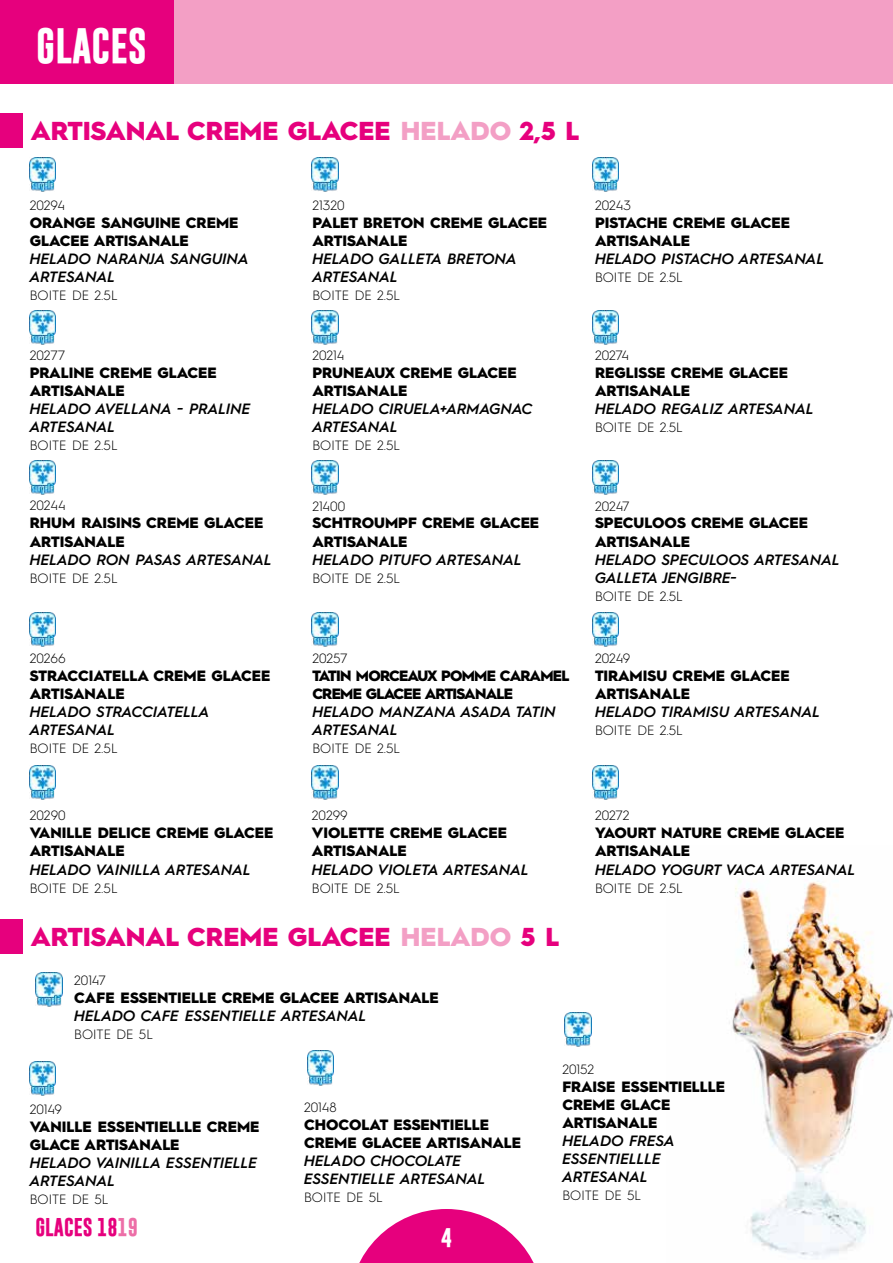
<style>
.page{position:relative;width:893px;height:1263px;background:#fff}
.page>*{position:absolute;margin:0;border:0;box-sizing:border-box;transform-origin:0 0}
.t1{font:700 36px "Gobold";color:#fff}
.t2{font:900 25.95px "Hurme Geometric Sans 2";color:#e6007d}
.t3{font:700 19.5px "Gobold";color:#fff}
.t4{font:700 18.6px "Gobold";color:#e6007d}
.t5{font:900 15px/18px "Hurme Geometric Sans 2";color:#000}
.t6{font:italic 600 15px/18px "Hurme Geometric Sans 2";color:#000}
.t7{font:900 15px/18px "Hurme Geometric Sans 2";letter-spacing:-.05em;color:#000}
.t8{font:300 13.5px "Hurme Geometric Sans 2";color:#000}
.s1{color:#f39fc5}
.s2{color:#ed6ea7}
</style>
<div class="page">
<div style="left:0;top:0;width:893px;height:84px;background:#f39fc5"></div>
<svg style="left:359px;top:1209px;width:175px;height:54px"></svg>
<div style="left:0;top:0;width:174px;height:84px;background:#e6007d"></div>
<img style="left:729px;top:880px;width:164px;height:379px">
<div style="left:0;top:114px;width:22px;height:34px;background:#e6007d"></div>
<div style="left:0;top:920px;width:22px;height:34px;background:#e6007d"></div>
<img style="left:29px;top:157px;width:27px;height:35px">
<img style="left:29px;top:310px;width:27px;height:35px">
<img style="left:29px;top:460px;width:27px;height:35px">
<img style="left:29px;top:612px;width:27px;height:35px">
<img style="left:29px;top:765px;width:27px;height:35px">
<img style="left:29px;top:1061px;width:27px;height:35px">
<img style="left:307px;top:1051px;width:27px;height:35px">
<img style="left:36px;top:973px;width:26px;height:34px">
<img style="left:565px;top:1012px;width:26px;height:35px">
<img style="left:312px;top:157px;width:26px;height:35px">
<img style="left:312px;top:310px;width:26px;height:35px">
<img style="left:312px;top:460px;width:26px;height:35px">
<img style="left:312px;top:612px;width:26px;height:35px">
<img style="left:312px;top:765px;width:26px;height:35px">
<img style="left:592px;top:157px;width:27px;height:35px">
<img style="left:592px;top:310px;width:27px;height:35px">
<img style="left:592px;top:460px;width:27px;height:35px">
<img style="left:592px;top:612px;width:27px;height:35px">
<img style="left:592px;top:765px;width:27px;height:35px">
<h1 class="t1" style="left:36px;top:22px;width:112px">GLACES</h1>
<h2 class="t2" style="left:31px;top:113px;width:550px">ARTISANAL CREME GLACEE <span class="s1">HELADO</span> 2,5 L</h2>
<p class="t8" style="left:30px;top:196px;width:37px">20294</p>
<p class="t5" style="left:30px;top:213px;width:210px">ORANGE SANGUINE CREME<br>GLACEE ARTISANALE</p>
<p class="t6" style="left:30px;top:249px;width:221px">HELADO NARANJA SANGUINA<br>ARTESANAL</p>
<p class="t8" style="left:30px;top:286px;width:89px">BOITE DE 2.5L</p>
<p class="t8" style="left:30px;top:346px;width:37px">20277</p>
<p class="t5" style="left:30px;top:363px;width:188px">PRALINE CREME GLACEE<br>ARTISANALE</p>
<p class="t6" style="left:30px;top:399px;width:222px">HELADO AVELLANA - PRALINE<br>ARTESANAL</p>
<p class="t8" style="left:30px;top:436px;width:89px">BOITE DE 2.5L</p>
<p class="t8" style="left:30px;top:497px;width:37px">20244</p>
<p class="t5" style="left:30px;top:513px;width:235px">RHUM RAISINS CREME GLACEE<br>ARTISANALE</p>
<p class="t6" style="left:30px;top:549px;width:244px">HELADO RON PASAS ARTESANAL</p>
<p class="t8" style="left:30px;top:569px;width:89px">BOITE DE 2.5L</p>
<p class="t8" style="left:30px;top:649px;width:37px">20266</p>
<p class="t5" style="left:30px;top:666px;width:242px">STRACCIATELLA CREME GLACEE<br>ARTISANALE</p>
<p class="t6" style="left:30px;top:702px;width:181px">HELADO STRACCIATELLA<br>ARTESANAL</p>
<p class="t8" style="left:30px;top:739px;width:89px">BOITE DE 2.5L</p>
<p class="t8" style="left:312px;top:196px;width:34px">21320</p>
<p class="t5" style="left:312px;top:213px;width:236px">PALET BRETON CREME GLACEE<br>ARTISANALE</p>
<p class="t6" style="left:312px;top:249px;width:206px">HELADO GALLETA BRETONA<br>ARTESANAL</p>
<p class="t8" style="left:312px;top:286px;width:89px">BOITE DE 2.5L</p>
<p class="t8" style="left:312px;top:346px;width:33px">20214</p>
<p class="t5" style="left:312px;top:363px;width:206px">PRUNEAUX CREME GLACEE<br>ARTISANALE</p>
<p class="t6" style="left:312px;top:399px;width:222px">HELADO CIRUELA+ARMAGNAC<br>ARTESANAL</p>
<p class="t8" style="left:312px;top:436px;width:89px">BOITE DE 2.5L</p>
<p class="t8" style="left:312px;top:497px;width:34px">21400</p>
<p class="t5" style="left:312px;top:513px;width:228px">SCHTROUMPF CREME GLACEE<br>ARTISANALE</p>
<p class="t6" style="left:312px;top:549px;width:211px">HELADO PITUFO ARTESANAL</p>
<p class="t8" style="left:312px;top:569px;width:89px">BOITE DE 2.5L</p>
<p class="t8" style="left:312px;top:649px;width:37px">20257</p>
<p class="t7" style="left:312px;top:666px;width:258px">TATIN MORCEAUX POMME CARAMEL<br>CREME GLACEE ARTISANALE</p>
<p class="t6" style="left:312px;top:702px;width:245px">HELADO MANZANA ASADA TATIN<br>ARTESANAL</p>
<p class="t8" style="left:312px;top:739px;width:89px">BOITE DE 2.5L</p>
<p class="t8" style="left:595px;top:196px;width:37px">20243</p>
<p class="t5" style="left:595px;top:213px;width:196px">PISTACHE CREME GLACEE<br>ARTISANALE</p>
<p class="t6" style="left:595px;top:249px;width:231px">HELADO PISTACHO ARTESANAL</p>
<p class="t8" style="left:595px;top:268px;width:89px">BOITE DE 2.5L</p>
<p class="t8" style="left:595px;top:346px;width:36px">20274</p>
<p class="t5" style="left:595px;top:363px;width:195px">REGLISSE CREME GLACEE<br>ARTISANALE</p>
<p class="t6" style="left:595px;top:399px;width:220px">HELADO REGALIZ ARTESANAL</p>
<p class="t8" style="left:595px;top:418px;width:89px">BOITE DE 2.5L</p>
<p class="t8" style="left:595px;top:497px;width:36px">20247</p>
<p class="t5" style="left:595px;top:513px;width:215px">SPECULOOS CREME GLACEE<br>ARTISANALE</p>
<p class="t6" style="left:595px;top:549px;width:246px">HELADO SPECULOOS ARTESANAL<br>GALLETA JENGIBRE-</p>
<p class="t8" style="left:595px;top:587px;width:89px">BOITE DE 2.5L</p>
<p class="t8" style="left:595px;top:649px;width:37px">20249</p>
<p class="t5" style="left:595px;top:666px;width:196px">TIRAMISU CREME GLACEE<br>ARTISANALE</p>
<p class="t6" style="left:595px;top:702px;width:227px">HELADO TIRAMISU ARTESANAL</p>
<p class="t8" style="left:595px;top:721px;width:89px">BOITE DE 2.5L</p>
<p class="t8" style="left:30px;top:807px;width:37px">20290</p>
<p class="t5" style="left:30px;top:823px;width:245px">VANILLE DELICE CREME GLACEE<br>ARTISANALE</p>
<p class="t6" style="left:30px;top:859px;width:223px">HELADO VAINILLA ARTESANAL</p>
<p class="t8" style="left:30px;top:879px;width:89px">BOITE DE 2.5L</p>
<p class="t8" style="left:312px;top:807px;width:37px">20299</p>
<p class="t5" style="left:312px;top:823px;width:197px">VIOLETTE CREME GLACEE<br>ARTISANALE</p>
<p class="t6" style="left:312px;top:859px;width:218px">HELADO VIOLETA ARTESANAL</p>
<p class="t8" style="left:312px;top:879px;width:89px">BOITE DE 2.5L</p>
<h2 class="t2" style="left:31px;top:919px;width:530px">ARTISANAL CREME GLACEE <span class="s1">HELADO</span> 5 L</h2>
<p class="t8" style="left:74px;top:971px;width:33px">20147</p>
<p class="t5" style="left:74px;top:988px;width:366px">CAFE ESSENTIELLE CREME GLACEE ARTISANALE</p>
<p class="t6" style="left:74px;top:1006px;width:294px">HELADO CAFE ESSENTIELLE ARTESANAL</p>
<p class="t8" style="left:74px;top:1025px;width:80px">BOITE DE 5L</p>
<p class="t8" style="left:595px;top:807px;width:36px">20272</p>
<p class="t5" style="left:595px;top:823px;width:251px">YAOURT NATURE CREME GLACEE<br>ARTISANALE</p>
<p class="t6" style="left:595px;top:859px;width:262px">HELADO YOGURT VACA ARTESANAL</p>
<p class="t8" style="left:595px;top:879px;width:89px">BOITE DE 2.5L</p>
<p class="t8" style="left:30px;top:1100px;width:34px">20149</p>
<p class="t5" style="left:30px;top:1117px;width:231px">VANILLE ESSENTIELLLE CREME<br>GLACE ARTISANALE</p>
<p class="t6" style="left:30px;top:1152px;width:229px">HELADO VAINILLA ESSENTIELLE<br>ARTESANAL</p>
<p class="t8" style="left:30px;top:1190px;width:80px">BOITE DE 5L</p>
<p class="t4" style="left:35px;top:1215px;width:104px">GLACES 18<span class="s2">19</span></p>
<p class="t8" style="left:304px;top:1098px;width:34px">20148</p>
<p class="t5" style="left:304px;top:1115px;width:219px">CHOCOLAT ESSENTIELLE<br>CREME GLACEE ARTISANALE</p>
<p class="t6" style="left:304px;top:1151px;width:183px">HELADO CHOCOLATE<br>ESSENTIELLE ARTESANAL</p>
<p class="t8" style="left:304px;top:1188px;width:80px">BOITE DE 5L</p>
<h3 class="t3" style="left:441px;top:1225px;width:12px">4</h3>
<p class="t8" style="left:562px;top:1060px;width:33px">20152</p>
<p class="t5" style="left:562px;top:1077px;width:164px">FRAISE ESSENTIELLLE<br>CREME GLACE<br>ARTISANALE</p>
<p class="t6" style="left:562px;top:1130px;width:114px">HELADO FRESA<br>ESSENTIELLLE<br>ARTESANAL</p>
<p class="t8" style="left:562px;top:1186px;width:80px">BOITE DE 5L</p>
</div>
